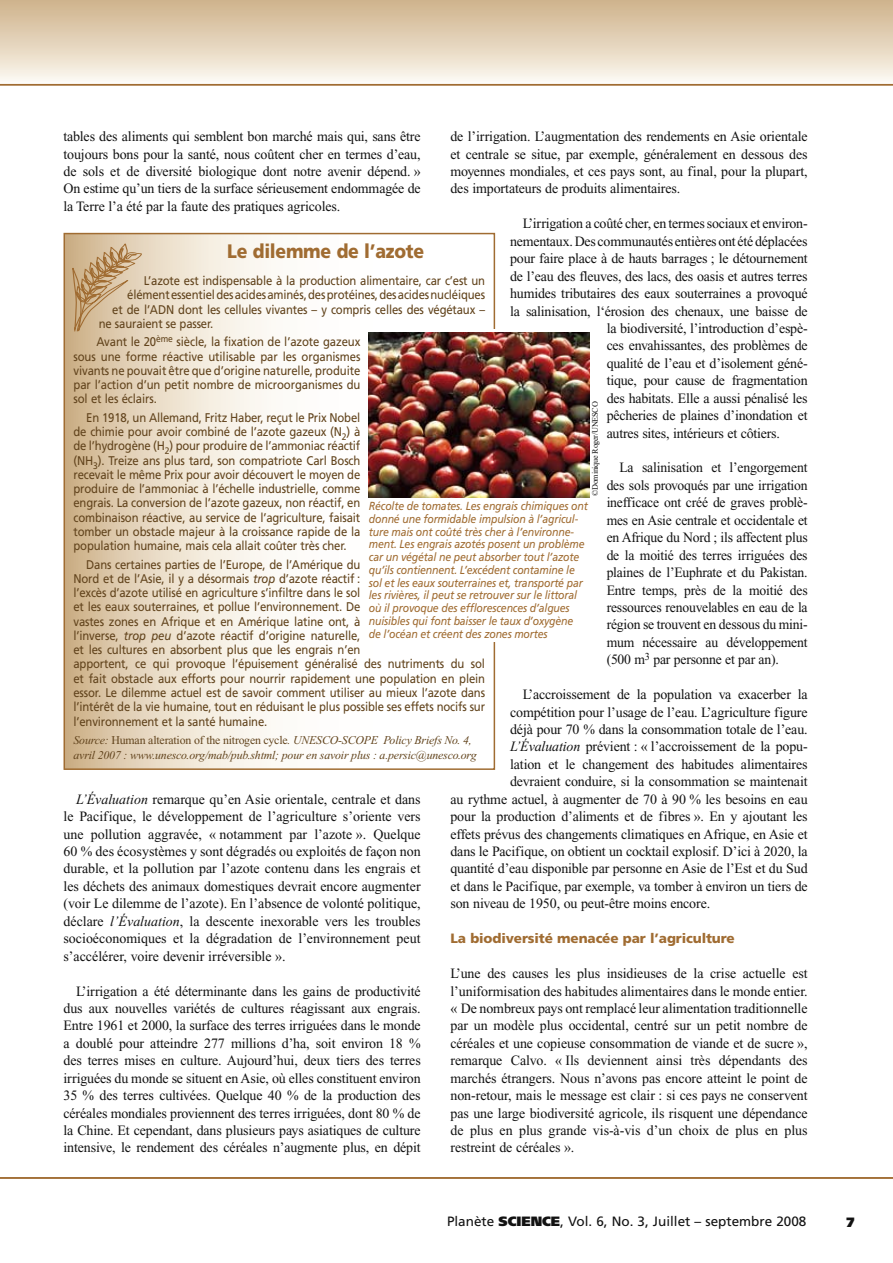
<style>
.page{position:relative;width:893px;height:1263px;background:#fff}
.page>*{position:absolute;margin:0;border:0;box-sizing:border-box;transform-origin:0 0}
.t1{font:900 19.5px "Frutiger";letter-spacing:-.015em;color:#a06c32;scale:.9 1}
.t2{font:14.25px/17.4px "Times New Roman";letter-spacing:-.01em;color:#121212;text-align:justify}
.t3{font:14.25px/17.4px "Times New Roman";letter-spacing:-.01em;color:#121212;text-align:justify;scale:.96 1}
.t4{font:13.5px "Frutiger";color:#121212}
.t5{font:900 13.5px "Frutiger";letter-spacing:-.01em;color:#a06c32}
.t6{font:12.6px/14.2px "Frutiger";letter-spacing:-.015em;color:#62441d;text-align:justify;scale:.9 1}
.t7{font:italic 11.85px/14.2px "Times New Roman";letter-spacing:-.015em;color:#62441d}
.t8{font:italic 11.7px/12.8px "Frutiger";letter-spacing:-.015em;color:#a06c32;scale:.9 1}
.t9{font:8.25px "Times New Roman";letter-spacing:-.035em;color:#121212}
.s1{font-style:italic}
.s2{font-style:normal}
.s3{font-weight:900}
</style>
<div class="page">
<svg style="left:67px;top:236px;width:425px;height:531px"></svg>
<div style="left:64px;top:233px;width:431px;height:537px;border:2px solid #a06c32"></div>
<div style="left:492px;top:329px;width:10px;height:312px;background:#fff"></div>
<img style="left:369px;top:333px;width:221px;height:164px">
<svg style="left:72px;top:244px;width:70px;height:88px;background:#ceb38e"></svg>
<div style="left:0;top:0;width:893px;height:85px;background:linear-gradient(to bottom,#ceb189,#fdfaf3)"></div>
<hr style="left:0;top:84px;width:893px;height:1px;background:#a06c32">
<hr style="left:0;top:1177px;width:893px;height:2px;background:#a06c32">
<p class="t2" style="left:64px;top:128px;width:359px">tables des aliments qui semblent bon marché mais qui, sans être toujours bons pour la santé, nous coûtent cher en termes d’eau, de sols et de diversité biologique dont notre avenir dépend. » On estime qu’un tiers de la surface sérieusement endommagée de la Terre l’a été par la faute des pratiques agricoles.</p>
<p class="t2" style="left:450px;top:128px;width:359px">de l’irrigation. L’augmentation des rendements en Asie orientale et centrale se situe, par exemple, généralement en dessous des moyennes mondiales, et ces pays sont, au final, pour la plupart, des importateurs de produits alimentaires.</p>
<p class="t2" style="left:523px;top:215px;width:286px">L’irrigation a coûté cher, en termes sociaux et environ-</p>
<p class="t2" style="left:510px;top:232px;width:299px">nementaux. Des communautés entières ont été déplacées</p>
<p class="t2" style="left:510px;top:250px;width:299px">pour faire place à de hauts barrages ; le détournement</p>
<p class="t2" style="left:510px;top:267px;width:299px">de l’eau des fleuves, des lacs, des oasis et autres terres</p>
<p class="t2" style="left:510px;top:285px;width:299px">humides tributaires des eaux souterraines a provoqué</p>
<p class="t2" style="left:510px;top:302px;width:299px">la salinisation, l‘érosion des chenaux, une baisse de</p>
<p class="t2" style="left:607px;top:320px;width:202px">la biodiversité, l’introduction d’espè-</p>
<p class="t2" style="left:607px;top:337px;width:202px">ces envahissantes, des problèmes de</p>
<p class="t2" style="left:607px;top:354px;width:202px">qualité de l’eau et d’isolement géné-</p>
<p class="t2" style="left:607px;top:372px;width:202px">tique, pour cause de fragmentation</p>
<p class="t2" style="left:607px;top:389px;width:202px">des habitats. Elle a aussi pénalisé les</p>
<p class="t2" style="left:607px;top:407px;width:202px">pêcheries de plaines d’inondation et</p>
<p class="t2" style="left:607px;top:424px;width:175px">autres sites, intérieurs et côtiers.</p>
<p class="t3" style="left:607px;top:459px;width:211px;text-indent:13px">La salinisation et l’engorgement des sols provoqués par une irrigation inefficace ont créé de graves problè&shy;mes en Asie centrale et occidentale et en Afrique du Nord ; ils affectent plus de la moitié des terres irriguées des plaines de l’Euphrate et du Pakistan.<br>Entre temps, près de la moitié des ressources renouvelables en eau de la région se trouvent en dessous du mini&shy;mum nécessaire au développement (500 m<sup>3</sup> par personne et par an).</p>
<p class="t2" style="left:523px;top:686px;width:286px">L’accroissement de la population va exacerber la</p>
<p class="t2" style="left:510px;top:703px;width:299px">compétition pour l’usage de l’eau. L’agriculture figure</p>
<p class="t2" style="left:510px;top:720px;width:299px">déjà pour 70 % dans la consommation totale de l’eau.</p>
<p class="t2" style="left:510px;top:738px;width:299px"><span class="s1">L’Évaluation</span> prévient : « l’accroissement de la popu-</p>
<p class="t2" style="left:510px;top:755px;width:299px">lation et le changement des habitudes alimentaires</p>
<p class="t2" style="left:510px;top:773px;width:299px">devraient conduire, si la consommation se maintenait</p>
<p class="t2" style="left:450px;top:790px;width:359px">au rythme actuel, à augmenter de 70 à 90 % les besoins en eau</p>
<p class="t2" style="left:450px;top:808px;width:359px">pour la production d’aliments et de fibres ». En y ajoutant les</p>
<p class="t2" style="left:450px;top:825px;width:359px">effets prévus des changements climatiques en Afrique, en Asie et</p>
<p class="t2" style="left:450px;top:843px;width:359px">dans le Pacifique, on obtient un cocktail explosif. D’ici à 2020, la</p>
<p class="t2" style="left:450px;top:860px;width:359px">quantité d’eau disponible par personne en Asie de l’Est et du Sud</p>
<p class="t2" style="left:450px;top:877px;width:359px">et dans le Pacifique, par exemple, va tomber à environ un tiers de</p>
<p class="t2" style="left:450px;top:895px;width:261px">son niveau de 1950, ou peut-être moins encore.</p>
<p class="t5" style="left:450px;top:930px;width:286px">La biodiversité menacée par l’agriculture</p>
<p class="t2" style="left:450px;top:965px;width:359px">L’une des causes les plus insidieuses de la crise actuelle est l’uniformisation des habitudes alimentaires dans le monde entier. « De nombreux pays ont remplacé leur alimentation traditionnelle par un modèle plus occidental, centré sur un petit nombre de céréales et une copieuse consommation de viande et de sucre », remarque Calvo. « Ils deviennent ainsi très dépendants des marchés étrangers. Nous n’avons pas encore atteint le point de non-retour, mais le message est clair : si ces pays ne conservent pas une large biodiversité agricole, ils risquent une dépendance de plus en plus grande vis-à-vis d’un choix de plus en plus restreint de céréales ».</p>
<h1 class="t1" style="left:227px;top:239px;width:220px">Le dilemme de l’azote</h1>
<p class="t6" style="left:144px;top:273px;width:381px">L’azote est indispensable à la production alimentaire, car c’est un</p>
<p class="t6" style="left:127px;top:288px;width:399px">élément essentiel des acides aminés, des protéines, des acides nucléiques</p>
<p class="t6" style="left:112px;top:302px;width:416px">et de l’ADN dont les cellules vivantes – y compris celles des végétaux –</p>
<p class="t6" style="left:99px;top:316px;width:129px">ne sauraient se passer.</p>
<p class="t6" style="left:74px;top:335px;width:320px;text-indent:23px">Avant le 20<sup>ème</sup> siècle, la fixation de l’azote gazeux sous une forme réactive utilisable par les organismes vivants ne pouvait être que d’origine naturelle, produite par l’action d’un petit nombre de microorganismes du sol et les éclairs.</p>
<p class="t6" style="left:74px;top:410px;width:320px;text-indent:13px">En 1918, un Allemand, Fritz Haber, reçut le Prix Nobel de chimie pour avoir combiné de l’azote gazeux (N<sub>2</sub>) à de l’hydrogène (H<sub>2</sub>) pour produire de l’ammoniac réactif (NH<sub>3</sub>). Treize ans plus tard, son compatriote Carl Bosch recevait le même Prix pour avoir découvert le moyen de produire de l’ammoniac à l’échelle industrielle, comme engrais. La conversion de l’azote gazeux, non réactif, en combinaison réactive, au service de l’agriculture, faisait tomber un obstacle majeur à la croissance rapide de la population humaine, mais cela allait coûter très cher.</p>
<p class="t6" style="left:74px;top:557px;width:459px;text-align:left;text-indent:13px">Dans certaines parties de l’Europe, de l’Amérique du<br>Nord et de l’Asie, il y a désormais <span class="s1">trop</span> d’azote réactif :<br>l’excès d’azote utilisé en agriculture s’infiltre dans le sol<br>et les eaux souterraines, et pollue l’environnement. De<br>vastes zones en Afrique et en Amérique latine ont, à<br>l’inverse, <span class="s1">trop peu</span> d’azote réactif d’origine naturelle,<br>et les cultures en absorbent plus que les engrais n’en<br>apportent, ce qui provoque l’épuisement généralisé des nutriments du sol et fait obstacle aux efforts pour nourrir rapidement une population en plein essor. Le dilemme actuel est de savoir comment utiliser au mieux l’azote dans l’intérêt de la vie humaine, tout en réduisant le plus possible ses effets nocifs sur l’environnement et la santé humaine.</p>
<p class="t7" style="left:74px;top:733px;width:405px">Source: <span class="s2">Human alteration of the nitrogen cycle</span>. UNESCO-SCOPE Policy Briefs No. 4, avril 2007 : www.unesco.org/mab/pub.shtml; pour en savoir plus : a.persic@unesco.org</p>
<p class="t9" style="left:590px;top:496px;width:96px;rotate:-90deg">©Dominique Roger/UNESCO</p>
<p class="t8" style="left:369px;top:499px;width:245px">Récolte de tomates. Les engrais chimiques ont donné une formidable impulsion à l’agricul&shy;ture mais ont coûté très cher à l’environne&shy;ment. Les engrais azotés posent un problème car un végétal ne peut absorber tout l’azote qu’ils contiennent. L’excédent contamine le sol et les eaux souterraines et, transporté par les rivières, il peut se retrouver sur le littoral où il provoque des efflorescences d’algues nuisibles qui font baisser le taux d’oxygène de l’océan et créent des zones mortes</p>
<p class="t2" style="left:64px;top:790px;width:359px;text-indent:13px"><span class="s1">L’Évaluation</span> remarque qu’en Asie orientale, centrale et dans le Pacifique, le développement de l’agriculture s’oriente vers une pollution aggravée, « notamment par l’azote ». Quelque 60 % des écosystèmes y sont dégradés ou exploités de façon non durable, et la pollution par l’azote contenu dans les engrais et les déchets des animaux domestiques devrait encore augmenter (voir Le dilemme de l’azote). En l’absence de volonté politique, déclare <span class="s1">l’Évaluation</span>, la descente inexorable vers les troubles socioéconomiques et la dégradation de l’environnement peut s’accélérer, voire devenir irréversible ».</p>
<p class="t2" style="left:64px;top:982px;width:359px;text-indent:13px">L’irrigation a été déterminante dans les gains de productivité dus aux nouvelles variétés de cultures réagissant aux engrais.<br>Entre 1961 et 2000, la surface des terres irriguées dans le monde a doublé pour atteindre 277 millions d’ha, soit environ 18 % des terres mises en culture. Aujourd’hui, deux tiers des terres irriguées du monde se situent en Asie, où elles constituent environ 35 % des terres cultivées. Quelque 40 % de la production des céréales mondiales proviennent des terres irriguées, dont 80 % de la Chine. Et cependant, dans plusieurs pays asiatiques de culture intensive, le rendement des céréales n’augmente plus, en dépit</p>
<p class="t4" style="left:447px;top:1213px;width:361px">Planète <span class="s3">SCIENCE</span>, Vol. 6, No. 3, Juillet – septembre 2008</p>
</div>
